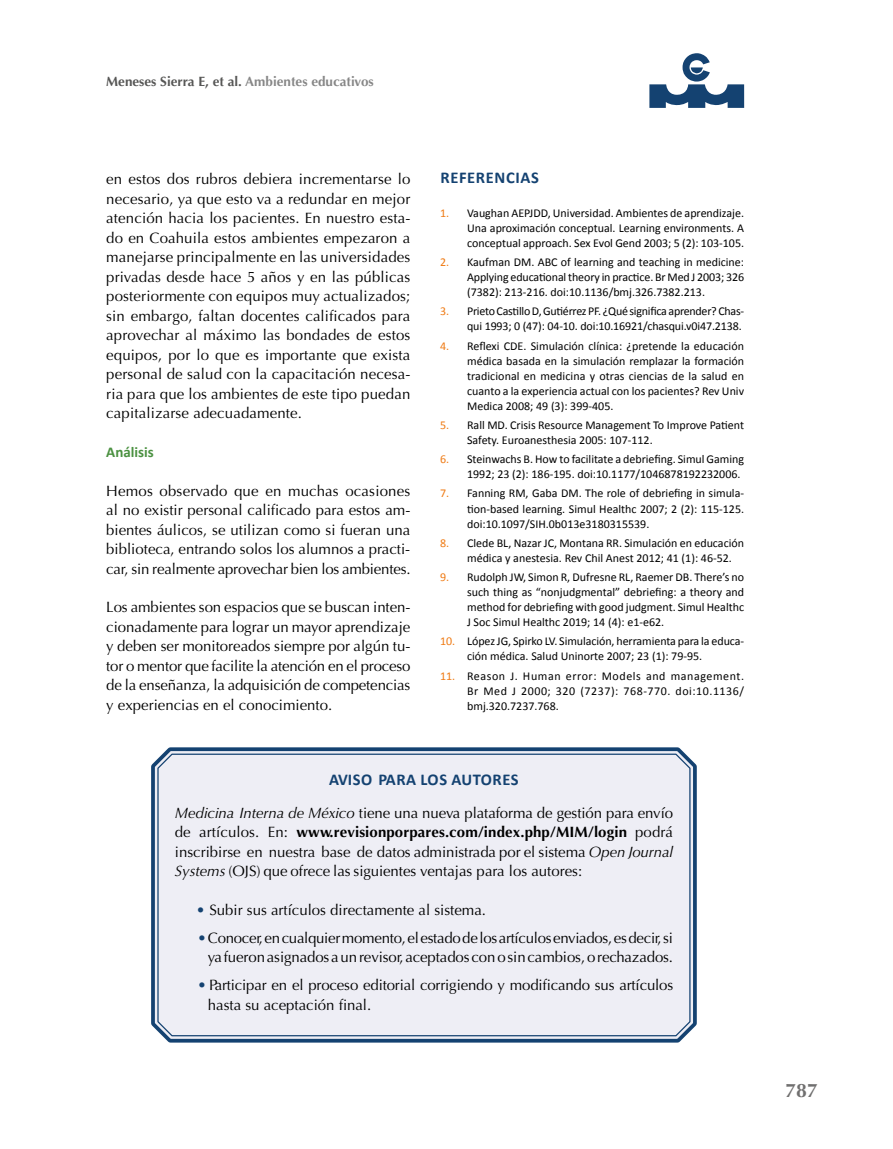
<style>
.page{position:relative;width:893px;height:1149px;background:#fff}
.page>*{position:absolute;margin:0;border:0;box-sizing:border-box;transform-origin:0 0}
.t1{font:700 19.5px "Optima";color:#706f6f}
.t2{font:700 16.5px "Calibri";letter-spacing:.035em;color:#144271}
.t3{font:15px/19.5px "Optima";letter-spacing:-.005em;color:#000;text-align:justify}
.t4{font:700 15px "Calibri";color:#4b9141}
.t5{font:700 13.5px "Optima";color:#575756}
.t6{font:12px/15px "Calibri";color:#000;text-align:justify}
.t7{font:12px/15px "Calibri";letter-spacing:-.02em;color:#000;text-align:right}
.s1{color:#878787}
.s2{color:#ef7a13}
.s3{font-style:italic}
.s4{font-weight:700}
.s5{color:#144271}
</style>
<div class="page">
<svg style="left:649px;top:53px;width:95px;height:55px"></svg>
<svg style="left:151px;top:747px;width:546px;height:296px;background:#6985a4"></svg>
<div style="left:157px;top:752px;width:534px;height:284px;background:#eeeef5"></div>
<p class="t5" style="left:106px;top:73px;width:269px">Meneses Sierra E, et al. <span class="s1">Ambientes educativos</span></p>
<p class="t3" style="left:106px;top:169px;width:306px">en estos dos rubros debiera incrementarse lo necesario, ya que esto va a redundar en mejor atención hacia los pacientes. En nuestro esta&shy;do en Coahuila estos ambientes empezaron a manejarse principalmente en las universidades privadas desde hace 5 años y en las públicas posteriormente con equipos muy actualizados; sin embargo, faltan docentes calificados para aprovechar al máximo las bondades de estos equipos, por lo que es importante que exista personal de salud con la capacitación necesa&shy;ria para que los ambientes de este tipo puedan capitalizarse adecuadamente.</p>
<p class="t4" style="left:106px;top:442px;width:49px">Análisis</p>
<p class="t3" style="left:106px;top:481px;width:306px">Hemos observado que en muchas ocasiones al no existir personal calificado para estos am&shy;bientes áulicos, se utilizan como si fueran una biblioteca, entrando solos los alumnos a practi&shy;car, sin realmente aprovechar bien los ambientes.</p>
<p class="t3" style="left:106px;top:597px;width:306px">Los ambientes son espacios que se buscan inten&shy;cionadamente para lograr un mayor aprendizaje y deben ser monitoreados siempre por algún tu&shy;tor o mentor que facilite la atención en el proceso de la enseñanza, la adquisición de competencias y experiencias en el conocimiento.</p>
<p class="t2" style="left:440px;top:166px;width:100px">REFERENCIAS</p>
<p class="t6" style="left:467px;top:205px;width:279px;text-indent:-27px"><span class="s2">1.</span> Vaughan AEPJDD, Universidad. Ambientes de aprendizaje.<br>Una aproximación conceptual. Learning environments. A conceptual approach. Sex Evol Gend 2003; 5 (2): 103-105.</p>
<p class="t6" style="left:467px;top:254px;width:279px;text-indent:-27px"><span class="s2">2.</span> Kaufman DM. ABC of learning and teaching in medicine:<br>Applying educational theory in practice. Br Med J 2003; 326 (7382): 213-216. doi:10.1136/bmj.326.7382.213.</p>
<p class="t7" style="left:440px;top:303px;width:306px"><span class="s2">3.</span> Prieto Castillo D, Gutiérrez PF. ¿Qué significa aprender? Chas&shy;qui 1993; 0 (47): 04-10. doi:10.16921/chasqui.v0i47.2138.</p>
<p class="t6" style="left:467px;top:337px;width:279px;text-indent:-27px"><span class="s2">4.</span> Reflexi CDE. Simulación clínica: ¿pretende la educación médica basada en la simulación remplazar la formación tradicional en medicina y otras ciencias de la salud en cuanto a la experiencia actual con los pacientes? Rev Univ Medica 2008; 49 (3): 399-405.</p>
<p class="t6" style="left:467px;top:417px;width:279px;text-indent:-27px"><span class="s2">5.</span> Rall MD. Crisis Resource Management To Improve Patient<br>Safety. Euroanesthesia 2005: 107-112.</p>
<p class="t6" style="left:440px;top:451px;width:306px;text-align:right"><span class="s2">6.</span> Steinwachs B. How to facilitate a debriefing. Simul Gaming<br>1992; 23 (2): 186-195. doi:10.1177/1046878192232006.</p>
<p class="t6" style="left:467px;top:485px;width:279px;text-indent:-27px"><span class="s2">7.</span> Fanning RM, Gaba DM. The role of debriefing in simula&shy;tion-based learning. Simul Healthc 2007; 2 (2): 115-125. doi:10.1097/SIH.0b013e3180315539.</p>
<p class="t6" style="left:467px;top:534px;width:279px;text-indent:-27px"><span class="s2">8.</span> Clede BL, Nazar JC, Montana RR. Simulación en educación médica y anestesia. Rev Chil Anest 2012; 41 (1): 46-52.</p>
<p class="t6" style="left:467px;top:569px;width:279px;text-indent:-27px"><span class="s2">9.</span> Rudolph JW, Simon R, Dufresne RL, Raemer DB. There’s no such thing as “nonjudgmental” debriefing: a theory and method for debriefing with good judgment. Simul Healthc J Soc Simul Healthc 2019; 14 (4): e1-e62.</p>
<p class="t6" style="left:467px;top:633px;width:279px;text-indent:-27px"><span class="s2">10.</span> López JG, Spirko LV. Simulación, herramienta para la educa&shy;ción médica. Salud Uninorte 2007; 23 (1): 79-95.</p>
<p class="t6" style="left:467px;top:667px;width:278px;text-indent:-27px"><span class="s2">11.</span> Reason J. Human error: Models and management.<br>Br Med J 2000; 320 (7237): 768-770. doi:10.1136/ bmj.320.7237.768.</p>
<p class="t2" style="left:329px;top:769px;width:191px">AVISO PARA LOS AUTORES</p>
<p class="t3" style="left:175px;top:802px;width:500px"><span class="s3">Medicina Interna de México</span> tiene una nueva plataforma de gestión para envío de artículos. En: <span class="s4">www.revisionporpares.com/index.php/MIM/login</span> podrá inscribirse en nuestra base de datos administrada por el sistema <span class="s3">Open Journal Systems</span> (OJS) que ofrece las siguientes ventajas para los autores:</p>
<p class="t3" style="left:196px;top:900px;width:292px"><span class="s5">•</span> Subir sus artículos directamente al sistema.</p>
<p class="t3" style="left:197px;top:928px;width:477px;text-align:right"><span class="s5">•</span> Conocer, en cualquier momento, el estado de los artículos enviados, es decir, si ya fueron asignados a un revisor, aceptados con o sin cambios, o rechazados.</p>
<p class="t3" style="left:208px;top:975px;width:467px;text-indent:-10px"><span class="s5">•</span> Participar en el proceso editorial corrigiendo y modificando sus artículos hasta su aceptación final.</p>
<h1 class="t1" style="left:785px;top:1079px;width:34px">787</h1>
</div>
